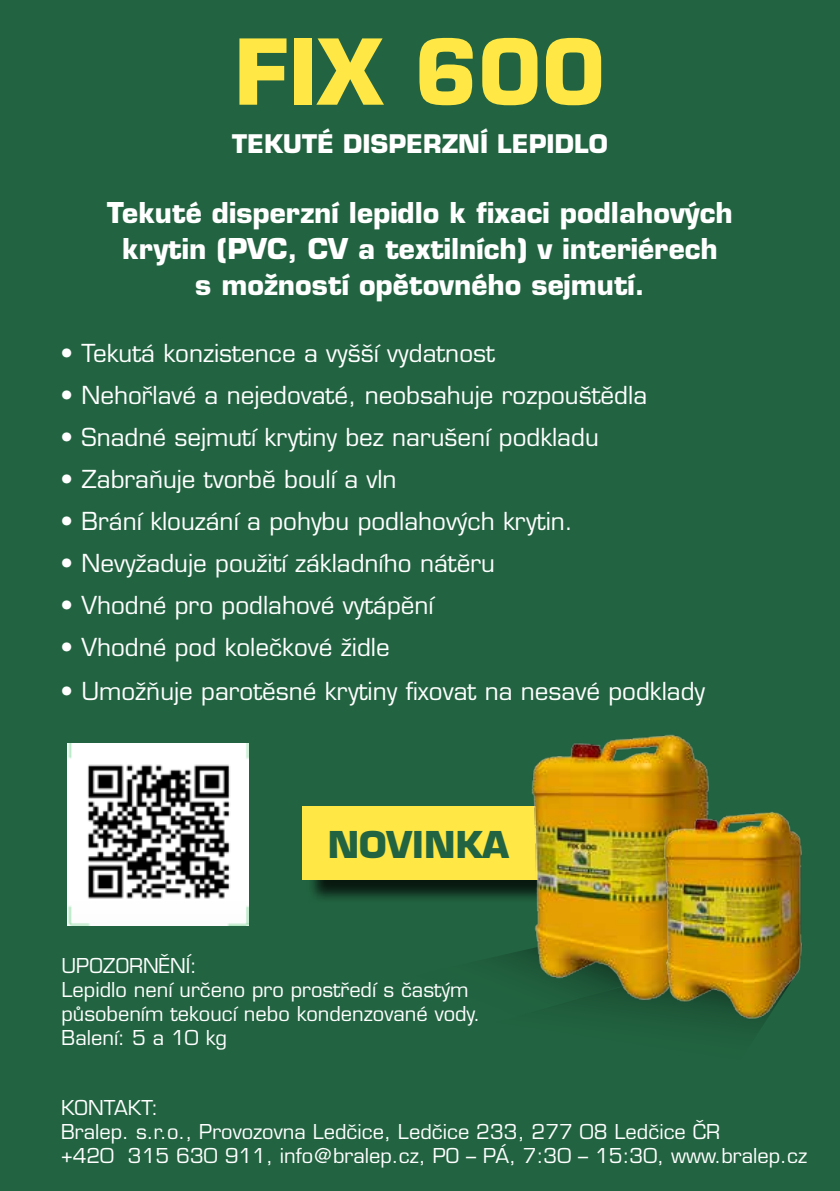
<style>
.page{position:relative;width:840px;height:1191px;background:#fff}
.page>*{position:absolute;margin:0;border:0;box-sizing:border-box;transform-origin:0 0}
.t1{font:700 88.4px "Eurostile CE";color:#ffe746}
.t2{font:700 36px "Eurostile CE";color:#226441}
.t3{font:700 28px/36px "Eurostile CE";color:#fff;text-align:center}
.t4{font:700 25px "Eurostile CE";color:#fff}
.t5{font:500 24.2px "Eurostile CE";color:#fff}
.t6{font:500 20px/24px "Eurostile CE";color:#fff}
</style>
<div class="page">
<div style="left:0;top:0;width:839px;height:1191px;background:#226441"></div>
<img style="left:67px;top:744px;width:182px;height:181px">
<div style="left:305px;top:808px;width:266px;height:96px;background:#000;opacity:.75"></div>
<div style="left:302px;top:805px;width:244px;height:74px;background:#ffe746"></div>
<img style="left:503px;top:734px;width:206px;height:277px">
<img style="left:641px;top:798px;width:162px;height:228px">
<h1 class="t1" style="left:234px;top:16px;width:372px">FIX 600</h1>
<p class="t4" style="left:232px;top:128px;width:377px">Tekuté disperzní lepidlo</p>
<p class="t3" style="left:107px;top:194px;width:626px">Tekuté disperzní lepidlo k fixaci podlahových krytin (PVC, CV a textilních) v interiérech<br>s možností opětovného sejmutí.</p>
<p class="t5" style="left:60px;top:339px;width:435px">• Tekutá konzistence a vyšší vydatnost</p>
<p class="t5" style="left:60px;top:381px;width:587px">• Nehořlavé a nejedovaté, neobsahuje rozpouštědla</p>
<p class="t5" style="left:60px;top:423px;width:539px">• Snadné sejmutí krytiny bez narušení podkladu</p>
<p class="t5" style="left:60px;top:465px;width:337px">• Zabraňuje tvorbě boulí a vln</p>
<p class="t5" style="left:60px;top:507px;width:514px">• Brání klouzání a pohybu podlahových krytin.</p>
<p class="t5" style="left:60px;top:549px;width:435px">• Nevyžaduje použití základního nátěru</p>
<p class="t5" style="left:60px;top:591px;width:374px">• Vhodné pro podlahové vytápění</p>
<p class="t5" style="left:60px;top:633px;width:330px">• Vhodné pod kolečkové židle</p>
<p class="t5" style="left:60px;top:677px;width:645px">• Umožňuje parotěsné krytiny fixovat na nesavé podklady</p>
<h2 class="t2" style="left:327px;top:821px;width:183px">NOVINKA</h2>
<p class="t6" style="left:61px;top:953px;width:420px">Upozorněn í:<br>Lepidlo není určeno pro prostředí s častým působením tekoucí nebo kondenzované vody.<br>Balení: 5 a 10 kg</p>
<p class="t6" style="left:61px;top:1095px;width:747px">Kontakt:<br>Bralep. s.r.o., Provozovna Ledčice, Ledčice 233, 277 08 Ledčice ČR<br>+420 315 630 911, info@bralep.cz, PO – PÁ, 7:30 – 15:30, www.bralep.cz</p>
</div>
